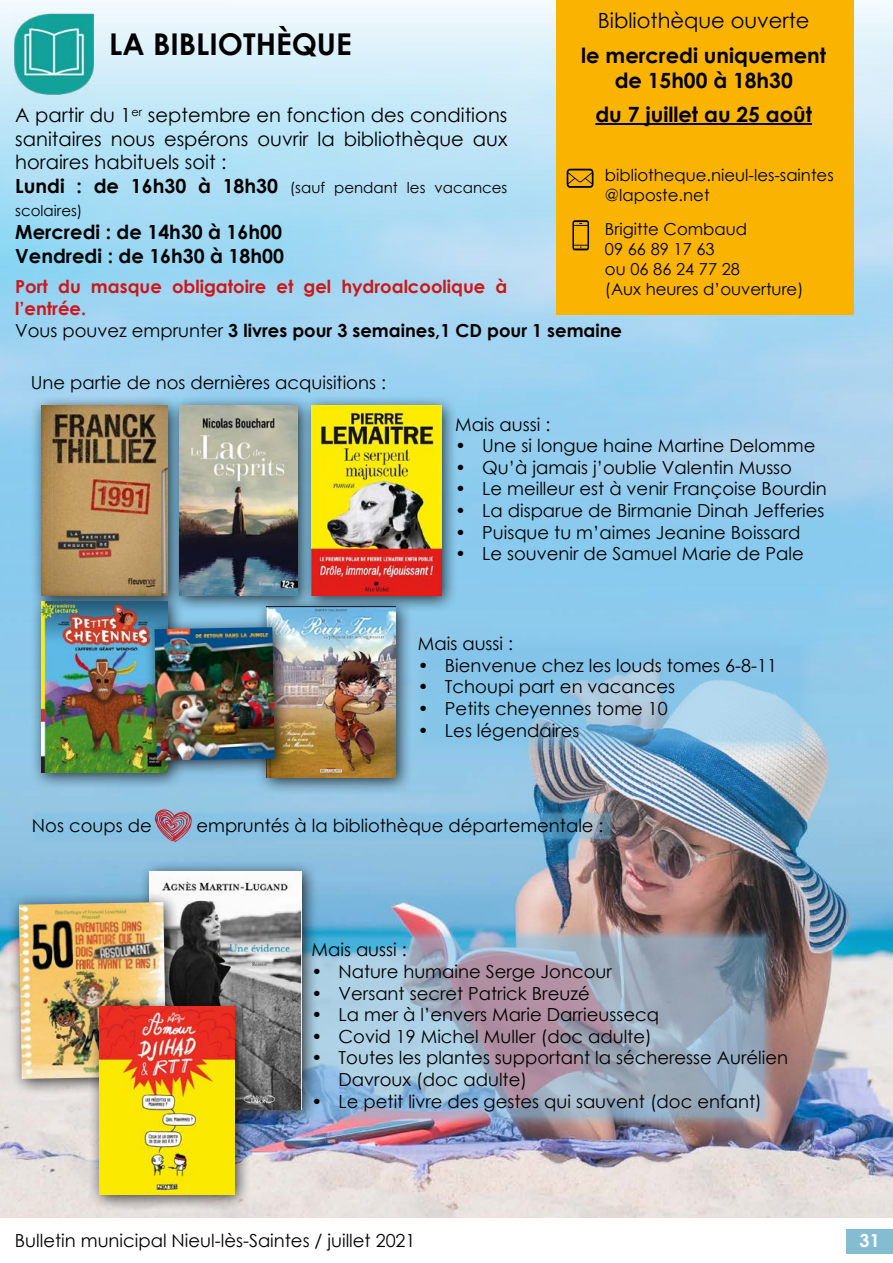
<style>
.page{position:relative;width:893px;height:1263px;background:#fff}
.page>*{position:absolute;margin:0;border:0;box-sizing:border-box;transform-origin:0 0}
.t1{font:700 30px "Century Gothic";color:#000}
.t2{font:700 21px/25.2px "Century Gothic";color:#000;text-align:center}
.t3{font:21px "Century Gothic";color:#000}
.t4{font:19.5px/23.4px "Century Gothic";color:#000;text-align:justify}
.t5{font:700 19.5px/23.4px "Century Gothic";color:#000}
.t6{font:18px/21.6px "Century Gothic";color:#000}
.t7{font:700 18px/21.6px "Century Gothic";color:#cd171a}
.t8{font:700 18px "Century Gothic";color:#fff}
.t9{font:16.5px/19.8px "Century Gothic";color:#000}
.t10{font:15px/23.4px "Century Gothic";color:#000}
.s1{font-weight:700;font-size:19.5px}
.s2{font-weight:400;color:#000}
.s3{color:#000}
</style>
<div class="page">
<img style="left:0;top:3px;width:893px;height:1215px">
<div style="left:30px;top:395px;width:155px;height:217px;background:#000;opacity:.75"></div>
<img style="left:41px;top:406px;width:126px;height:184px">
<div style="left:169px;top:395px;width:146px;height:218px;background:#000;opacity:.75"></div>
<img style="left:180px;top:406px;width:118px;height:189px">
<div style="left:301px;top:395px;width:157px;height:218px;background:#000;opacity:.75"></div>
<img style="left:312px;top:406px;width:129px;height:189px">
<div style="left:846px;top:1229px;width:47px;height:24px;background:#84bcd2"></div>
<img style="left:286px;top:926px;width:489px;height:202px">
<div style="left:556px;top:0;width:298px;height:315px;background:#fab400"></div>
<svg style="left:572px;top:220px;width:17px;height:30px"></svg>
<svg style="left:567px;top:169px;width:26px;height:19px"></svg>
<hr style="left:595px;top:123px;width:217px;height:2px;background:#000">
<img style="left:11px;top:11px;width:86px;height:86px">
<div style="left:30px;top:590px;width:155px;height:200px;background:#000;opacity:.75"></div>
<img style="left:41px;top:601px;width:126px;height:172px">
<div style="left:256px;top:596px;width:157px;height:199px;background:#000;opacity:.75"></div>
<img style="left:267px;top:607px;width:129px;height:170px">
<svg style="left:404px;top:627px;width:415px;height:134px;background:#8fc4e3"></svg>
<div style="left:143px;top:616px;width:149px;height:161px;background:#000;opacity:.75"></div>
<img style="left:155px;top:627px;width:120px;height:133px">
<div style="left:139px;top:860px;width:179px;height:267px;background:#000;opacity:.75"></div>
<img style="left:150px;top:871px;width:152px;height:239px">
<div style="left:8px;top:891px;width:175px;height:205px;background:#000;opacity:.75"></div>
<img style="left:19px;top:902px;width:147px;height:177px">
<div style="left:88px;top:994px;width:163px;height:217px;background:#000;opacity:.75"></div>
<img style="left:99px;top:1006px;width:135px;height:188px">
<svg style="left:32px;top:810px;width:582px;height:32px;background:#84bcdd"></svg>
<svg style="left:154px;top:809px;width:38px;height:33px"></svg>
<p class="t3" style="left:598px;top:6px;width:213px">Bibliothèque ouverte</p>
<p class="t2" style="left:581px;top:42px;width:246px">le mercredi uniquement de 15h00 à 18h30</p>
<p class="t2" style="left:595px;top:101px;width:218px">du 7 juillet au 25 août</p>
<h1 class="t1" style="left:109px;top:21px;width:244px">LA BIBLIOTHÈQUE</h1>
<p class="t4" style="left:15px;top:103px;width:494px">A partir du 1<sup>er</sup> septembre en fonction des conditions sanitaires nous espérons ouvrir la bibliothèque aux horaires habituels soit :</p>
<p class="t10" style="left:15px;top:175px;width:494px"><span class="s1">Lundi : de 16h30 à 18h30</span> (sauf pendant les vacances scolaires)</p>
<p class="t5" style="left:15px;top:220px;width:270px">Mercredi : de 14h30 à 16h00<br>Vendredi : de 16h30 à 18h00</p>
<p class="t7" style="left:15px;top:275px;width:608px">Port du masque obligatoire et gel hydroalcoolique à<br>l’entrée.<br><span class="s2">Vous pouvez emprunter</span> <span class="s3">3 livres pour 3 semaines,1 CD pour 1 semaine</span></p>
<p class="t9" style="left:605px;top:165px;width:230px">bibliotheque.nieul-les-saintes @laposte.net</p>
<p class="t9" style="left:605px;top:219px;width:200px">Brigitte Combaud<br>09 66 89 17 63<br>ou 06 86 24 77 28<br>(Aux heures d’ouverture)</p>
<p class="t6" style="left:31px;top:371px;width:357px">Une partie de nos dernières acquisitions :</p>
<p class="t6" style="left:455px;top:413px;width:97px">Mais aussi :</p>
<p class="t6" style="left:455px;top:435px;width:362px">• Une si longue haine Martine Delomme</p>
<p class="t6" style="left:455px;top:456px;width:338px">• Qu’à jamais j’oublie Valentin Musso</p>
<p class="t6" style="left:455px;top:478px;width:373px">• Le meilleur est à venir Françoise Bourdin</p>
<p class="t6" style="left:455px;top:499px;width:371px">• La disparue de Birmanie Dinah Jefferies</p>
<p class="t6" style="left:455px;top:521px;width:347px">• Puisque tu m’aimes Jeanine Boissard</p>
<p class="t6" style="left:455px;top:543px;width:350px">• Le souvenir de Samuel Marie de Pale</p>
<p class="t6" style="left:418px;top:633px;width:97px">Mais aussi :</p>
<p class="t6" style="left:418px;top:654px;width:361px">• Bienvenue chez les louds tomes 6-8-11</p>
<p class="t6" style="left:418px;top:676px;width:259px">• Tchoupi part en vacances</p>
<p class="t6" style="left:418px;top:697px;width:251px">• Petits cheyennes tome 10</p>
<p class="t6" style="left:418px;top:719px;width:163px">• Les légendaires</p>
<p class="t6" style="left:32px;top:814px;width:121px">Nos coups de</p>
<p class="t6" style="left:197px;top:814px;width:409px">empruntés à la bibliothèque départementale :</p>
<p class="t6" style="left:312px;top:939px;width:97px">Mais aussi :</p>
<p class="t6" style="left:312px;top:960px;width:302px">• Nature humaine Serge Joncour</p>
<p class="t6" style="left:312px;top:982px;width:280px">• Versant secret Patrick Breuzé</p>
<p class="t6" style="left:312px;top:1004px;width:349px">• La mer à l’envers Marie Darrieussecq</p>
<p class="t6" style="left:312px;top:1025px;width:342px">• Covid 19 Michel Muller (doc adulte)</p>
<p class="t6" style="left:339px;top:1047px;width:451px;text-indent:-27px">• Toutes les plantes supportant la sécheresse Aurélien<br>Davroux (doc adulte)</p>
<p class="t6" style="left:312px;top:1090px;width:452px">• Le petit livre des gestes qui sauvent (doc enfant)</p>
<p class="t6" style="left:15px;top:1230px;width:402px">Bulletin municipal Nieul-lès-Saintes / juillet 2021</p>
<p class="t8" style="left:860px;top:1227px;width:22px">31</p>
</div>
